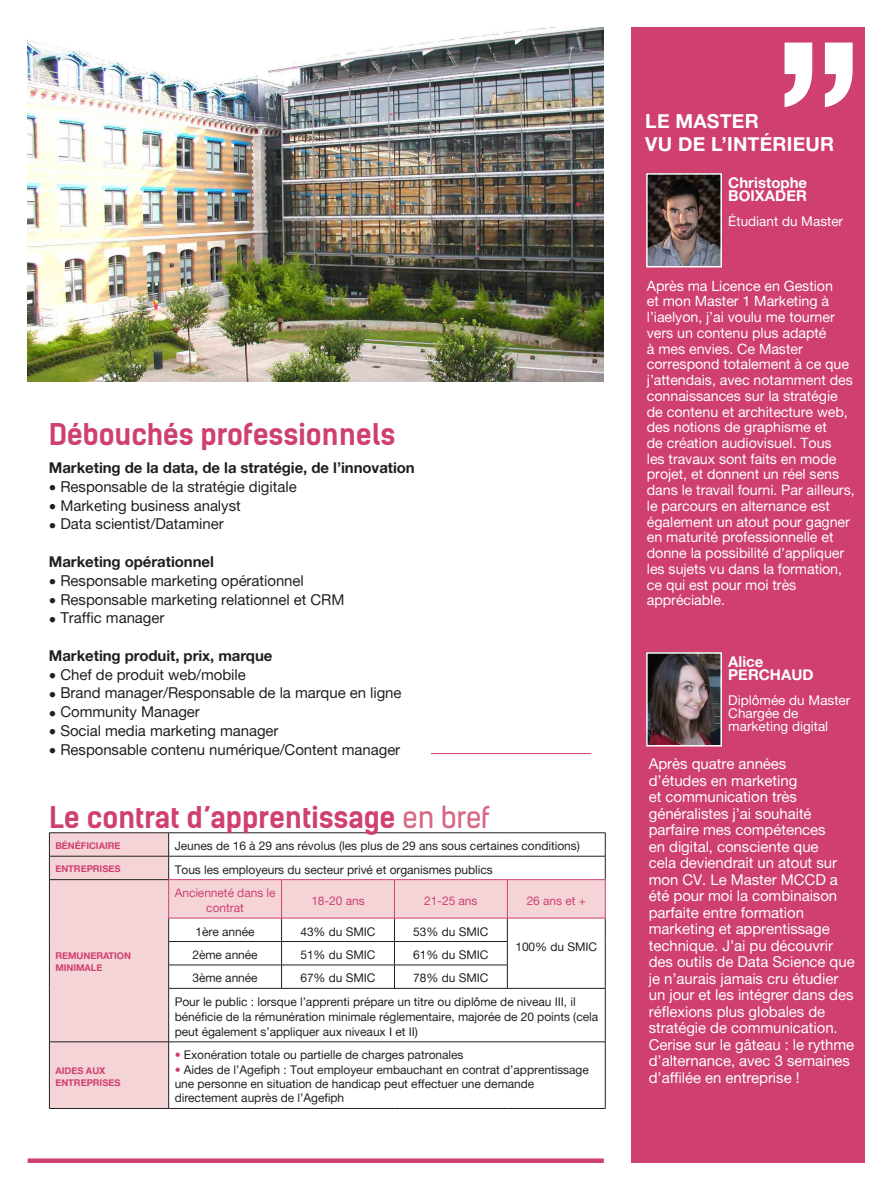
<style>
.page{position:relative;width:893px;height:1191px;background:#fff}
.page>*{position:absolute;margin:0;border:0;box-sizing:border-box;transform-origin:0 0}
.t1{font:700 28.5px "Kelson Sans";letter-spacing:-.005em;color:#cf406e}
.t2{font:19.5px/23.4px "Alte Haas Grotesk Bold";letter-spacing:.01em;color:#fff}
.t3{font:15px/16.5px "Alte Haas Grotesk";letter-spacing:-.005em;color:#fff}
.t4{font:15px "Alte Haas Grotesk";letter-spacing:-.005em;color:#231f20}
.t5{font:15px "Alte Haas Grotesk Bold";letter-spacing:-.005em;color:#231f20}
.t6{font:15px/12.8px "Alte Haas Grotesk Bold";color:#fff}
.t7{font:14.25px/15.8px "Alte Haas Grotesk";letter-spacing:-.005em;color:#fff}
.t8{font:13.5px/12.8px "Alte Haas Grotesk";color:#fff}
.t9{font:12px/15px "Alte Haas Grotesk";letter-spacing:-.005em;color:#231f20}
.t10{font:12px/15px "Alte Haas Grotesk";letter-spacing:-.005em;color:#cf406e;text-align:center}
.t11{font:9.3px/12px "Alte Haas Grotesk Bold";letter-spacing:-.005em;color:#cf406e}
.s1{font-weight:400;color:#d76884}
.s2{color:#cf406e}
</style>
<div class="page">
<img style="left:28px;top:28px;width:576px;height:353px">
<div style="left:631px;top:28px;width:234px;height:1135px;background:#cf406e"></div>
<div style="left:28px;top:1158px;width:576px;height:5px;background:#cf406e"></div>
<svg style="left:784px;top:43px;width:69px;height:64px"></svg>
<img style="left:649px;top:176px;width:70px;height:88px">
<div style="left:646px;top:173px;width:76px;height:94px;border:2px solid #fff"></div>
<img style="left:649px;top:655px;width:70px;height:88px">
<div style="left:646px;top:652px;width:76px;height:94px;border:2px solid #fff"></div>
<hr style="left:431px;top:753px;width:160px;height:1px;background:#cf406e">
<svg style="left:50px;top:833px;width:555px;height:275px"></svg>
<hr style="left:49px;top:832px;width:120px;height:1px;background:#231f20">
<hr style="left:169px;top:832px;width:113px;height:1px;background:#231f20">
<hr style="left:282px;top:832px;width:112px;height:1px;background:#231f20">
<hr style="left:394px;top:832px;width:113px;height:1px;background:#231f20">
<hr style="left:507px;top:832px;width:98px;height:1px;background:#231f20">
<hr style="left:49px;top:856px;width:120px;height:1px;background:#231f20">
<svg style="left:49px;top:833px;width:1px;height:46px"></svg>
<hr style="left:169px;top:856px;width:113px;height:1px;background:#231f20">
<svg style="left:168px;top:833px;width:1px;height:46px"></svg>
<hr style="left:282px;top:856px;width:112px;height:1px;background:#231f20">
<hr style="left:394px;top:856px;width:113px;height:1px;background:#231f20">
<hr style="left:507px;top:856px;width:98px;height:1px;background:#231f20">
<svg style="left:605px;top:833px;width:1px;height:46px"></svg>
<hr style="left:49px;top:879px;width:119px;height:1px;background:#231f20">
<hr style="left:49px;top:880px;width:1px;height:38px;background:#231f20">
<hr style="left:168px;top:941px;width:114px;height:1px;background:#231f20">
<hr style="left:282px;top:941px;width:112px;height:1px;background:#231f20">
<hr style="left:394px;top:941px;width:114px;height:1px;background:#231f20">
<svg style="left:49px;top:918px;width:1px;height:70px"></svg>
<hr style="left:168px;top:964px;width:114px;height:1px;background:#231f20">
<svg style="left:168px;top:918px;width:1px;height:70px"></svg>
<hr style="left:282px;top:964px;width:112px;height:1px;background:#231f20">
<svg style="left:281px;top:918px;width:1px;height:70px"></svg>
<hr style="left:394px;top:964px;width:114px;height:1px;background:#231f20">
<svg style="left:394px;top:918px;width:1px;height:70px"></svg>
<svg style="left:507px;top:918px;width:1px;height:70px"></svg>
<svg style="left:605px;top:918px;width:1px;height:70px"></svg>
<hr style="left:49px;top:988px;width:1px;height:53px;background:#231f20">
<hr style="left:168px;top:988px;width:114px;height:1px;background:#231f20">
<hr style="left:168px;top:988px;width:1px;height:53px;background:#231f20">
<hr style="left:282px;top:988px;width:112px;height:1px;background:#231f20">
<hr style="left:394px;top:988px;width:113px;height:1px;background:#231f20">
<hr style="left:507px;top:988px;width:98px;height:1px;background:#231f20">
<hr style="left:605px;top:988px;width:1px;height:53px;background:#231f20">
<hr style="left:49px;top:1041px;width:120px;height:1px;background:#231f20">
<hr style="left:49px;top:1042px;width:1px;height:66px;background:#231f20">
<hr style="left:169px;top:1041px;width:113px;height:1px;background:#231f20">
<hr style="left:168px;top:1042px;width:1px;height:66px;background:#231f20">
<hr style="left:282px;top:1041px;width:112px;height:1px;background:#231f20">
<hr style="left:394px;top:1041px;width:113px;height:1px;background:#231f20">
<hr style="left:507px;top:1041px;width:98px;height:1px;background:#231f20">
<hr style="left:605px;top:1042px;width:1px;height:66px;background:#231f20">
<hr style="left:49px;top:1108px;width:120px;height:1px;background:#231f20">
<hr style="left:169px;top:1108px;width:113px;height:1px;background:#231f20">
<hr style="left:282px;top:1108px;width:112px;height:1px;background:#231f20">
<hr style="left:394px;top:1108px;width:113px;height:1px;background:#231f20">
<hr style="left:507px;top:1108px;width:98px;height:1px;background:#231f20">
<hr style="left:281px;top:880px;width:1px;height:38px;background:#cf406e">
<hr style="left:394px;top:880px;width:1px;height:38px;background:#cf406e">
<hr style="left:168px;top:879px;width:114px;height:1px;background:#cf406e">
<hr style="left:168px;top:880px;width:1px;height:38px;background:#cf406e">
<hr style="left:282px;top:879px;width:112px;height:1px;background:#cf406e">
<hr style="left:394px;top:879px;width:113px;height:1px;background:#cf406e">
<hr style="left:507px;top:879px;width:98px;height:1px;background:#cf406e">
<hr style="left:507px;top:880px;width:1px;height:38px;background:#cf406e">
<hr style="left:605px;top:880px;width:1px;height:38px;background:#cf406e">
<hr style="left:168px;top:917px;width:114px;height:1px;background:#cf406e">
<hr style="left:282px;top:917px;width:112px;height:1px;background:#cf406e">
<hr style="left:394px;top:917px;width:113px;height:1px;background:#cf406e">
<hr style="left:507px;top:917px;width:98px;height:1px;background:#cf406e">
<p class="t1" style="left:49px;top:417px;width:348px">Débouchés professionnels</p>
<p class="t5" style="left:49px;top:458px;width:367px">Marketing de la data, de la stratégie, de l’innovation</p>
<p class="t4" style="left:49px;top:478px;width:249px">• Responsable de la stratégie digitale</p>
<p class="t4" style="left:49px;top:496px;width:193px">• Marketing business analyst</p>
<p class="t4" style="left:49px;top:515px;width:176px">• Data scientist/Dataminer</p>
<p class="t5" style="left:49px;top:552px;width:167px">Marketing opérationnel</p>
<p class="t4" style="left:49px;top:571px;width:256px">• Responsable marketing opérationnel</p>
<p class="t4" style="left:49px;top:590px;width:297px">• Responsable marketing relationnel et CRM</p>
<p class="t4" style="left:49px;top:609px;width:117px">• Traffic manager</p>
<p class="t5" style="left:49px;top:646px;width:225px">Marketing produit, prix, marque</p>
<p class="t4" style="left:49px;top:665px;width:198px">• Chef de produit web/mobile</p>
<p class="t4" style="left:49px;top:684px;width:354px">• Brand manager/Responsable de la marque en ligne</p>
<p class="t4" style="left:49px;top:703px;width:152px">• Community Manager</p>
<p class="t4" style="left:49px;top:721px;width:231px">• Social media marketing manager</p>
<p class="t4" style="left:49px;top:740px;width:353px">• Responsable contenu numérique/Content manager</p>
<p class="t1" style="left:49px;top:799px;width:443px">Le contrat d’apprentissage <span class="s1">en bref</span></p>
<p class="t11" style="left:55px;top:839px;width:67px">BÉNÉFICIAIRE</p>
<p class="t9" style="left:175px;top:838px;width:407px">Jeunes de 16 à 29 ans révolus (les plus de 29 ans sous certaines conditions)</p>
<p class="t11" style="left:55px;top:863px;width:67px">ENTREPRISES</p>
<p class="t9" style="left:175px;top:861px;width:320px">Tous les employeurs du secteur privé et organismes publics</p>
<p class="t11" style="left:55px;top:949px;width:77px">REMUNERATION<br>MINIMALE</p>
<p class="t11" style="left:55px;top:1064px;width:67px">AIDES AUX<br>ENTREPRISES</p>
<p class="t10" style="left:175px;top:885px;width:102px">Ancienneté dans le contrat</p>
<p class="t10" style="left:311px;top:892px;width:55px">18-20 ans</p>
<p class="t10" style="left:424px;top:892px;width:55px">21-25 ans</p>
<p class="t10" style="left:527px;top:892px;width:61px">26 ans et +</p>
<p class="t9" style="left:196px;top:923px;width:61px">1ère année</p>
<p class="t9" style="left:300px;top:923px;width:77px">43% du SMIC</p>
<p class="t9" style="left:413px;top:923px;width:77px">53% du SMIC</p>
<p class="t9" style="left:515px;top:938px;width:83px">100% du SMIC</p>
<p class="t9" style="left:192px;top:947px;width:67px">2ème année</p>
<p class="t9" style="left:300px;top:947px;width:77px">51% du SMIC</p>
<p class="t9" style="left:413px;top:947px;width:77px">61% du SMIC</p>
<p class="t9" style="left:192px;top:970px;width:67px">3ème année</p>
<p class="t9" style="left:300px;top:970px;width:77px">67% du SMIC</p>
<p class="t9" style="left:413px;top:970px;width:77px">78% du SMIC</p>
<p class="t9" style="left:175px;top:994px;width:425px">Pour le public : lorsque l’apprenti prépare un titre ou diplôme de niveau III, il bénéficie de la rémunération minimale réglementaire, majorée de 20 points (cela peut également s’appliquer aux niveaux I et II)</p>
<p class="t9" style="left:175px;top:1047px;width:290px"><span class="s2">•</span> Exonération totale ou partielle de charges patronales</p>
<p class="t9" style="left:175px;top:1062px;width:416px;line-height:14.4px"><span class="s2">•</span> Aides de l’Agefiph : Tout employeur embauchant en contrat d’apprentissage une personne en situation de handicap peut effectuer une demande directement auprès de l’Agefiph</p>
<p class="t2" style="left:645px;top:109px;width:191px">LE MASTER<br>VU DE L’INTÉRIEUR</p>
<p class="t6" style="left:728px;top:176px;width:80px">Christophe<br>BOIXADER</p>
<p class="t8" style="left:728px;top:215px;width:116px">Étudiant du Master</p>
<p class="t7" style="left:647px;top:277px;width:209px">Après ma Licence en Gestion<br>et mon Master 1 Marketing à l’iaelyon, j’ai voulu me tourner vers un contenu plus adapté<br>à mes envies. Ce Master correspond totalement à ce que j’attendais, avec notamment des connaissances sur la stratégie de contenu et architecture web, des notions de graphisme et<br>de création audiovisuel. Tous<br>les travaux sont faits en mode projet, et donnent un réel sens dans le travail fourni. Par ailleurs, le parcours en alternance est également un atout pour gagner en maturité professionnelle et donne la possibilité d’appliquer les sujets vu dans la formation, ce qui est pour moi très appréciable.</p>
<p class="t6" style="left:728px;top:655px;width:87px">Alice<br>PERCHAUD</p>
<p class="t8" style="left:728px;top:693px;width:124px">Diplômée du Master</p>
<p class="t8" style="left:728px;top:706px;width:102px">Chargée de marketing digital</p>
<p class="t3" style="left:649px;top:755px;width:207px">Après quatre années<br>d’études en marketing<br>et communication très généralistes j’ai souhaité parfaire mes compétences<br>en digital, consciente que<br>cela deviendrait un atout sur mon CV. Le Master MCCD a été pour moi la combinaison parfaite entre formation marketing et apprentissage technique. J’ai pu découvrir des outils de Data Science que je n’aurais jamais cru étudier un jour et les intégrer dans des réflexions plus globales de stratégie de communication.<br>Cerise sur le gâteau : le rythme d’alternance, avec 3 semaines d’affilée en entreprise !</p>
</div>
